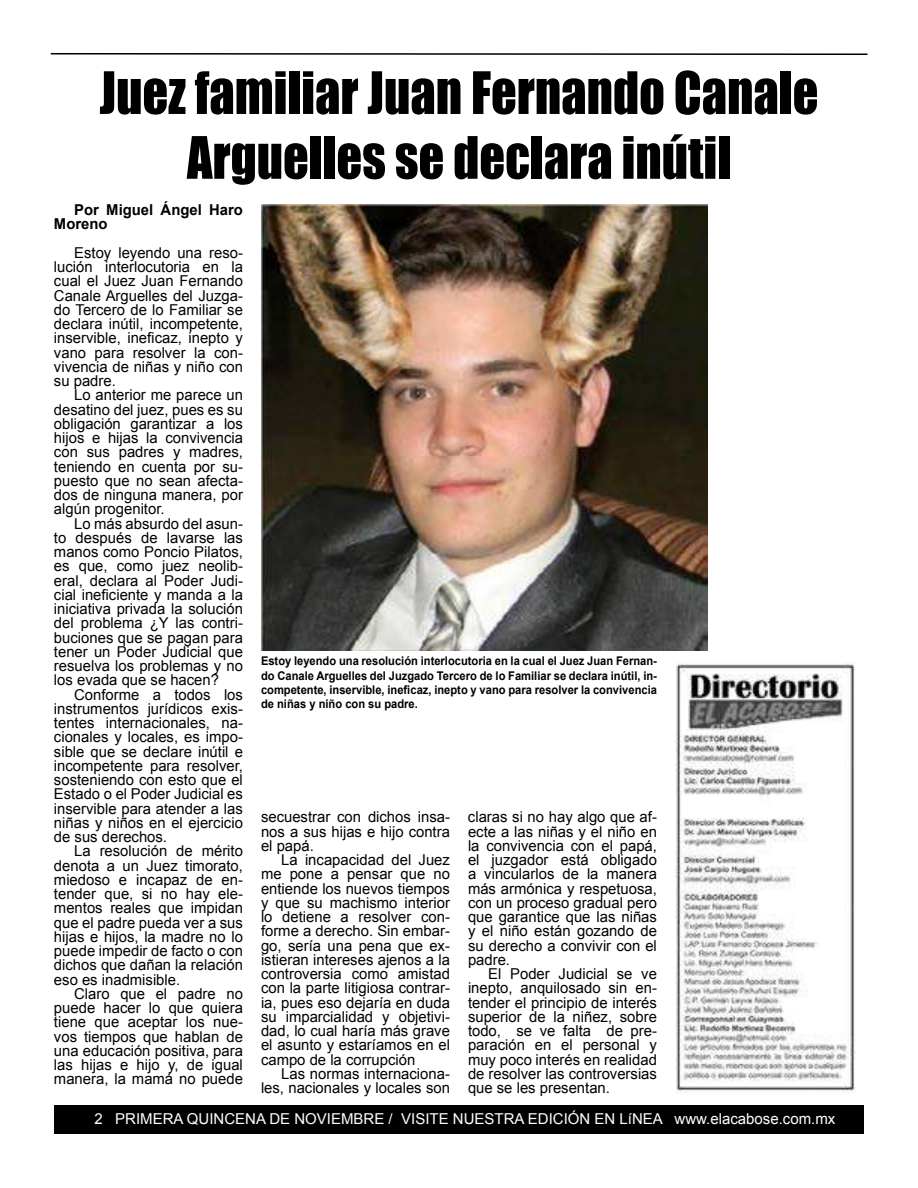
<style>
.page{position:relative;width:918px;height:1188px;background:#fff}
.page>*{position:absolute;margin:0;border:0;box-sizing:border-box;transform-origin:0 0}
.t1{font:54px/64.8px "Impact";color:#000;text-align:center;scale:.93 1}
.t2{font:15px/14.2px "Arial";color:#000;text-align:justify}
.t3{font:15px "Arial";color:#fff}
.t4{font:700 15px/14.2px "Arial";color:#000}
.t5{font:700 12px/14.2px "Arial";color:#000;text-align:justify;scale:.93 1}
</style>
<div class="page">
<div style="left:54px;top:1106px;width:810px;height:28px;background:#000"></div>
<svg style="left:50px;top:53px;width:818px;height:2px;background:#3f3f3f"></svg>
<img style="left:261px;top:204px;width:447px;height:447px">
<img style="left:675px;top:662px;width:180px;height:431px">
<h1 class="t1" style="left:99px;top:59px;width:775px">Juez familiar Juan Fernando Canale<br>Arguelles se declara inútil</h1>
<p class="t4" style="left:54px;top:203px;width:191px;text-indent:20px">Por Miguel Ángel Haro<br>Moreno</p>
<p class="t2" style="left:54px;top:246px;width:191px;text-indent:20px">Estoy leyendo una reso&shy;lución interlocutoria en la cual el Juez Juan Fernando Canale Arguelles del Juzga&shy;do Tercero de lo Familiar se declara inútil, incompetente, inservible, ineficaz, inepto y vano para resolver la con&shy;vivencia de niñas y niño con su padre.</p>
<p class="t2" style="left:54px;top:388px;width:191px;text-indent:20px">Lo anterior me parece un desatino del juez, pues es su obligación garantizar a los hijos e hijas la convivencia con sus padres y madres, teniendo en cuenta por su&shy;puesto que no sean afecta&shy;dos de ninguna manera, por algún progenitor.</p>
<p class="t2" style="left:54px;top:516px;width:191px;text-indent:20px">Lo más absurdo del asun&shy;to después de lavarse las manos como Poncio Pilatos, es que, como juez neolib&shy;eral, declara al Poder Judi&shy;cial ineficiente y manda a la iniciativa privada la solución del problema ¿Y las contri&shy;buciones que se pagan para tener un Poder Judicial que resuelva los problemas y no los evada que se hacen?</p>
<p class="t2" style="left:54px;top:687px;width:191px;text-indent:20px">Conforme a todos los instrumentos jurídicos exis&shy;tentes internacionales, na&shy;cionales y locales, es impo&shy;sible que se declare inútil e incompetente para resolver, sosteniendo con esto que el Estado o el Poder Judicial es inservible para atender a las niñas y niños en el ejercicio de sus derechos.</p>
<p class="t2" style="left:54px;top:844px;width:191px;text-indent:20px">La resolución de mérito denota a un Juez timorato, miedoso e incapaz de en&shy;tender que, si no hay ele&shy;mentos reales que impidan que el padre pueda ver a sus hijas e hijos, la madre no lo puede impedir de facto o con dichos que dañan la relación eso es inadmisible.</p>
<p class="t2" style="left:54px;top:987px;width:191px;text-indent:20px">Claro que el padre no puede hacer lo que quiera tiene que aceptar los nue&shy;vos tiempos que hablan de una educación positiva, para las hijas e hijo y, de igual manera, la mamá no puede</p>
<p class="t5" style="left:261px;top:654px;width:427px">Estoy leyendo una resolución interlocutoria en la cual el Juez Juan Fernan&shy;do Canale Arguelles del Juzgado Tercero de lo Familiar se declara inútil, in&shy;competente, inservible, ineficaz, inepto y vano para resolver la convivencia de niñas y niño con su padre.</p>
<p class="t2" style="left:468px;top:810px;width:191px">claras si no hay algo que af&shy;ecte a las niñas y el niño en la convivencia con el papá, el juzgador está obligado a vincularlos de la manera más armónica y respetuosa, con un proceso gradual pero que garantice que las niñas y el niño están gozando de su derecho a convivir con el padre.</p>
<p class="t2" style="left:468px;top:967px;width:191px;text-indent:20px">El Poder Judicial se ve inepto, anquilosado sin en&shy;tender el principio de interés superior de la niñez, sobre todo, se ve falta de pre&shy;paración en el personal y muy poco interés en realidad de resolver las controversias que se les presentan.</p>
<p class="t2" style="left:261px;top:810px;width:191px">secuestrar con dichos insa&shy;nos a sus hijas e hijo contra el papá.</p>
<p class="t2" style="left:261px;top:853px;width:191px;text-indent:20px">La incapacidad del Juez me pone a pensar que no entiende los nuevos tiempos y que su machismo interior lo detiene a resolver con&shy;forme a derecho. Sin embar&shy;go, sería una pena que ex&shy;istieran intereses ajenos a la controversia como amistad con la parte litigiosa contrar&shy;ia, pues eso dejaría en duda su imparcialidad y objetivi&shy;dad, lo cual haría más grave el asunto y estaríamos en el campo de la corrupción</p>
<p class="t2" style="left:261px;top:1067px;width:191px;text-align:right">Las normas internaciona&shy;les, nacionales y locales son</p>
<p class="t3" style="left:94px;top:1109px;width:743px">2 PRIMERA QUINCENA DE NOVIEMBRE / VISITE NUESTRA EDICIÓN EN LíNEA www.elacabose.com.mx</p>
</div>
